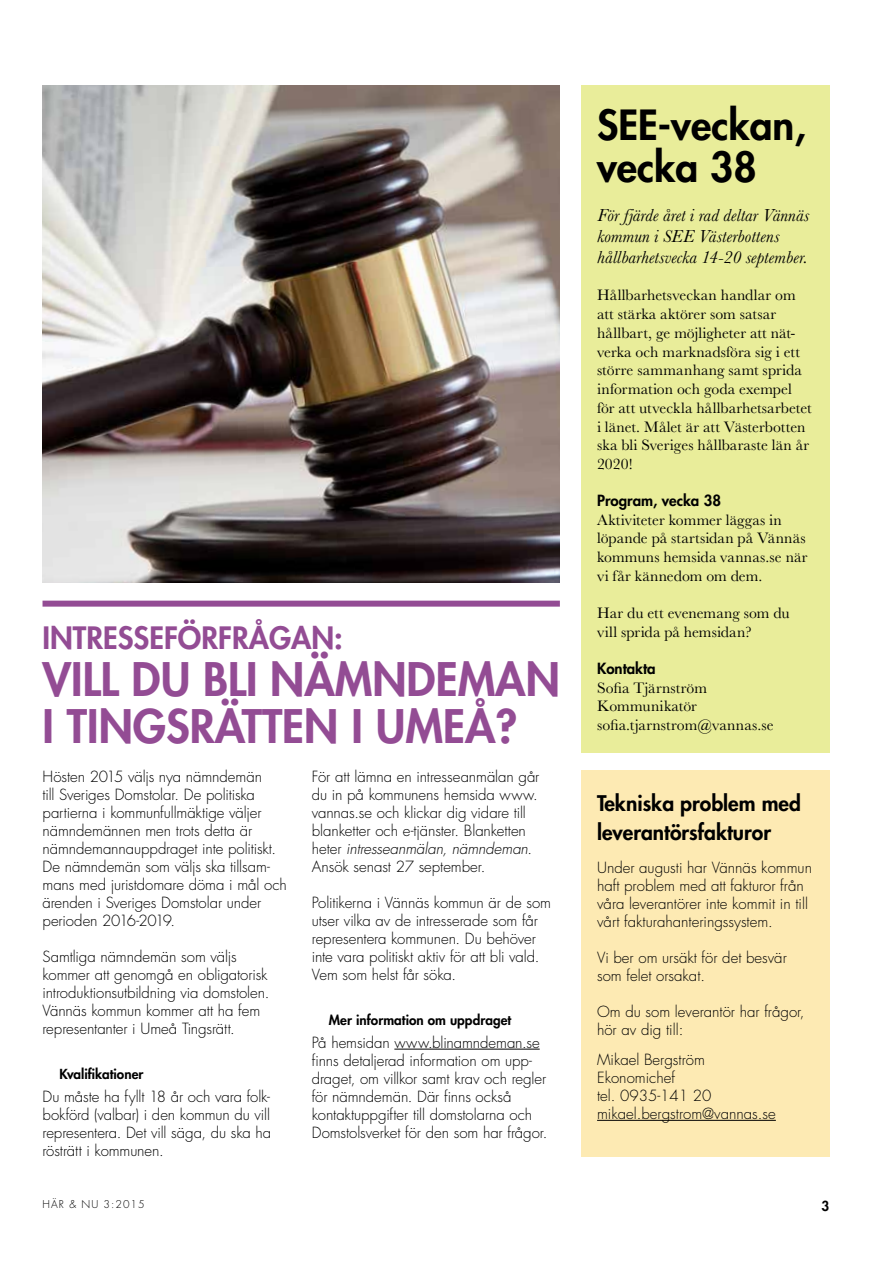
<style>
.page{position:relative;width:893px;height:1263px;background:#fff}
.page>*{position:absolute;margin:0;border:0;box-sizing:border-box;transform-origin:0 0}
.t1{font:800 45px/47.5px "Futura Std";color:#934c94}
.t2{font:800 40.5px/42px "Futura Std";color:#000}
.t3{font:800 30px "Futura Std";color:#934c94}
.t4{font:800 21px/28.5px "Futura Std";color:#000}
.t5{font:italic 18px/21px "Baskerville MT Std";letter-spacing:.005em;color:#000}
.t6{font:15.75px/18.8px "Baskerville MT Std";letter-spacing:.005em;color:#000}
.t7{font:300 15px/18px "Futura Std";letter-spacing:-.005em;color:#000}
.t8{font:800 15px "Futura Std";color:#000}
.t9{font:800 13.5px "Futura Std";color:#000}
.t10{font:300 10.5px "Futura Std";letter-spacing:.1em;color:#000}
.s1{font-style:italic}
</style>
<div class="page">
<div style="left:581px;top:85px;width:248px;height:668px;background:#e9ed9a"></div>
<img style="left:43px;top:85px;width:517px;height:498px">
<hr style="left:394px;top:1049px;width:146px;height:1px;background:#000">
<div style="left:43px;top:601px;width:517px;height:6px;background:#934c94"></div>
<div style="left:581px;top:770px;width:248px;height:387px;background:#fdeab3"></div>
<hr style="left:597px;top:1120px;width:179px;height:1px;background:#000">
<h3 class="t3" style="left:43px;top:619px;width:302px">Intresseförfrågan:</h3>
<h1 class="t1" style="left:43px;top:655px;width:519px">Vill du bli nämndeman i Ti ngsrätten i Umeå?</h1>
<p class="t7" style="left:42px;top:768px;width:246px">Hösten 2015 väljs nya nämndemän<br>till Sveriges Domstolar. De politiska partierna i kommunfullmäktige väljer nämndemännen men trots detta är nämndemannauppdraget inte politiskt.<br>De nämndemän som väljs ska tillsam&shy;mans med juristdomare döma i mål och ärenden i Sveriges Domstolar under perioden 2016-2019.</p>
<p class="t7" style="left:42px;top:948px;width:228px">Samtliga nämndemän som väljs kommer att genomgå en obligatorisk introduktionsutbildning via domstolen.<br>Vännäs kommun kommer att ha fem representanter i Umeå Tingsrätt.</p>
<p class="t9" style="left:60px;top:1066px;width:86px">Kvalifikationer</p>
<p class="t7" style="left:43px;top:1087px;width:230px;text-align:justify">Du måste ha fyllt 18 år och vara folk&shy;bokförd (valbar) i den kommun du vill representera. Det vill säga, du ska ha rösträtt i kommunen.</p>
<p class="t7" style="left:312px;top:768px;width:229px">För att lämna en intresseanmälan går du in på kommunens hemsida www. vannas.se och klickar dig vidare till blanketter och e-tjänster. Blanketten heter <span class="s1">intresseanmälan, nämndeman</span>.<br>Ansök senast 27 september.</p>
<p class="t7" style="left:312px;top:894px;width:241px">Politikerna i Vännäs kommun är de som utser vilka av de intresserade som får representera kommunen. Du behöver inte vara politiskt aktiv för att bli vald.<br>Vem som helst får söka.</p>
<p class="t9" style="left:329px;top:1012px;width:184px">Mer information om uppdraget</p>
<p class="t7" style="left:312px;top:1033px;width:237px">På hemsidan www.blinamndeman.se finns detaljerad information om upp&shy;draget, om villkor samt krav och regler för nämndemän. Där finns också kontaktuppgifter till domstolarna och Domstolsverket för den som har frågor.</p>
<h2 class="t2" style="left:597px;top:104px;width:211px">SEE -veckan, vecka 38</h2>
<p class="t5" style="left:597px;top:204px;width:214px">För fjärde året i rad deltar Vännäs kommun i SEE Västerbottens hållbarhetsvecka 14-20 september.</p>
<p class="t6" style="left:597px;top:286px;width:216px">Hållbarhetsveckan handlar om att stärka aktörer som satsar hållbart, ge möjligheter att nät&shy;verka och marknadsföra sig i ett större sammanhang samt sprida information och goda exempel för att utveckla hållbarhetsarbetet i länet. Målet är att Västerbotten ska bli Sveriges hållbaraste län år<br>2020!</p>
<p class="t8" style="left:597px;top:491px;width:125px">Program, vecka 38</p>
<p class="t6" style="left:597px;top:510px;width:212px">Aktiviteter kommer läggas in löpande på startsidan på Vännäs kommuns hemsida vannas.se när vi får kännedom om dem.</p>
<p class="t6" style="left:597px;top:604px;width:194px">Har du ett evenemang som du vill sprida på hemsidan?</p>
<p class="t8" style="left:597px;top:659px;width:60px">Kontakta</p>
<p class="t6" style="left:597px;top:678px;width:178px">Sofia Tjärnström<br>Kommunikatör sofia.tjarnstrom@vannas.se</p>
<h3 class="t4" style="left:597px;top:789px;width:205px">Tekniska problem med leverantörsfakturor</h3>
<p class="t7" style="left:597px;top:859px;width:216px">Under augusti har Vännäs kommun haft problem med att fakturor från våra leverantörer inte kommit in till vårt fakturahanteringssystem.</p>
<p class="t7" style="left:597px;top:949px;width:191px">Vi ber om ursäkt för det besvär som felet orsakat.</p>
<p class="t7" style="left:597px;top:1003px;width:209px">Om du som leverantör har frågor, hör av dig till:</p>
<p class="t7" style="left:597px;top:1051px;width:180px">Mikael Bergström<br>Ekonomichef<br>tel. 0935-141 20 mikael.bergstrom@vannas.se</p>
<p class="t10" style="left:43px;top:1198px;width:104px">HÄR &amp; NU 3:2015</p>
<p class="t9" style="left:821px;top:1197px;width:9px">3</p>
</div>
